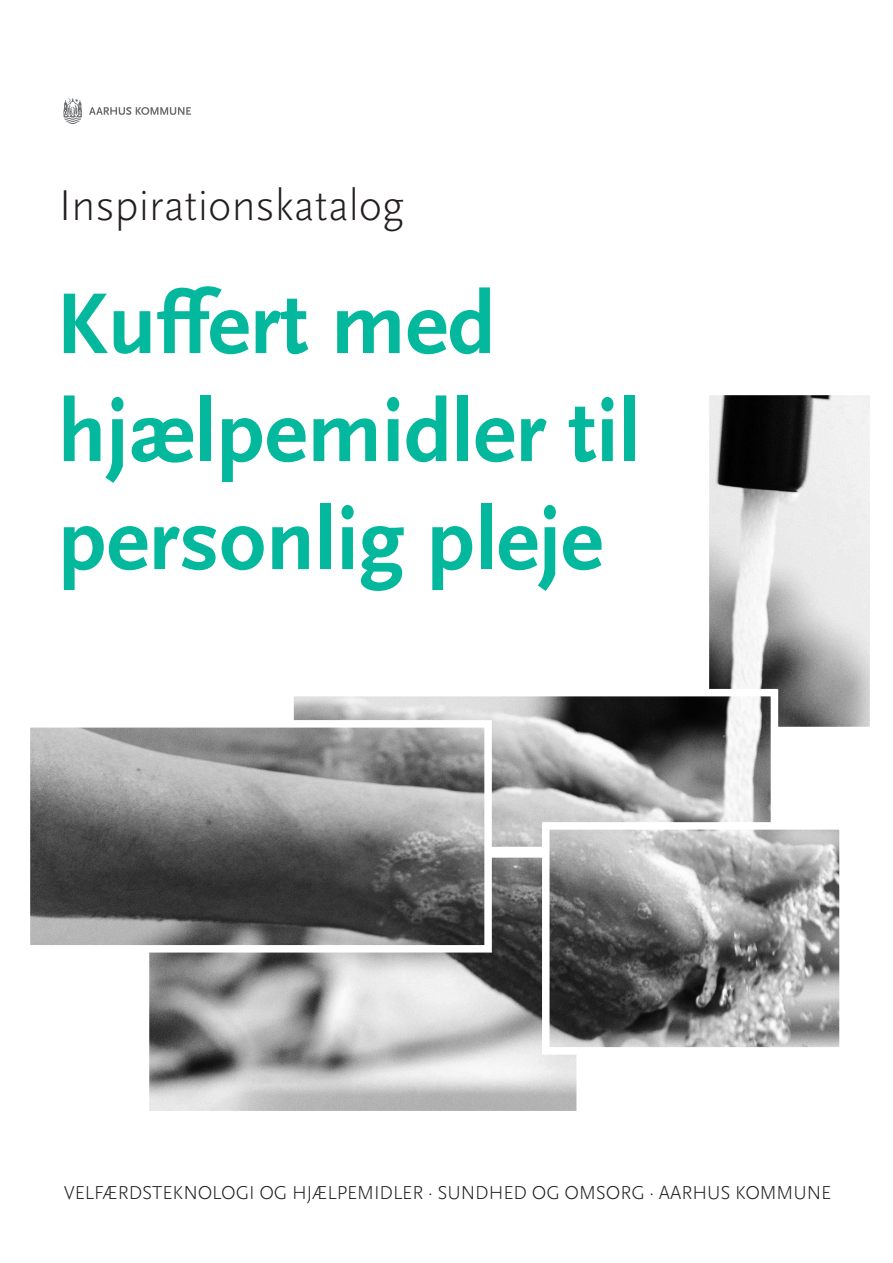
<style>
.page{position:relative;width:893px;height:1263px;background:#fff}
.page>*{position:absolute;margin:0;border:0;box-sizing:border-box;transform-origin:0 0}
.t1{font:700 90px/108px "Scala Sans OT";color:#03b89d}
.t2{font:300 45px "Scala Sans OT";color:#231f20}
.t3{font:300 19.5px "Scala Sans OT";letter-spacing:-.005em;color:#231f20}
</style>
<div class="page">
<svg style="left:63px;top:98px;width:19px;height:26px"></svg>
<svg style="left:89px;top:107px;width:102px;height:8px"></svg>
<img style="left:151px;top:859px;width:424px;height:250px">
<div style="left:142px;top:850px;width:442px;height:268px;border:8px solid #fff"></div>
<img style="left:711px;top:397px;width:157px;height:328px">
<div style="left:702px;top:388px;width:175px;height:346px;border:8px solid #fff"></div>
<img style="left:295px;top:698px;width:474px;height:147px">
<div style="left:286px;top:689px;width:492px;height:165px;border:8px solid #fff"></div>
<img style="left:32px;top:729px;width:451px;height:214px">
<div style="left:23px;top:720px;width:469px;height:232px;border:8px solid #fff"></div>
<img style="left:551px;top:831px;width:287px;height:214px">
<div style="left:542px;top:822px;width:305px;height:232px;border:8px solid #fff"></div>
<p class="t2" style="left:59px;top:181px;width:347px">Inspirationskatalog</p>
<p class="t1" style="left:56px;top:271px;width:585px">Kuffert med hjælpemidler til personlig pleje</p>
<p class="t3" style="left:64px;top:1182px;width:769px">VELFÆRDSTEKNOLOGI OG HJÆLPEMIDLER · SUNDHED OG OMSORG · AARHUS KOMMUNE</p>
</div>
